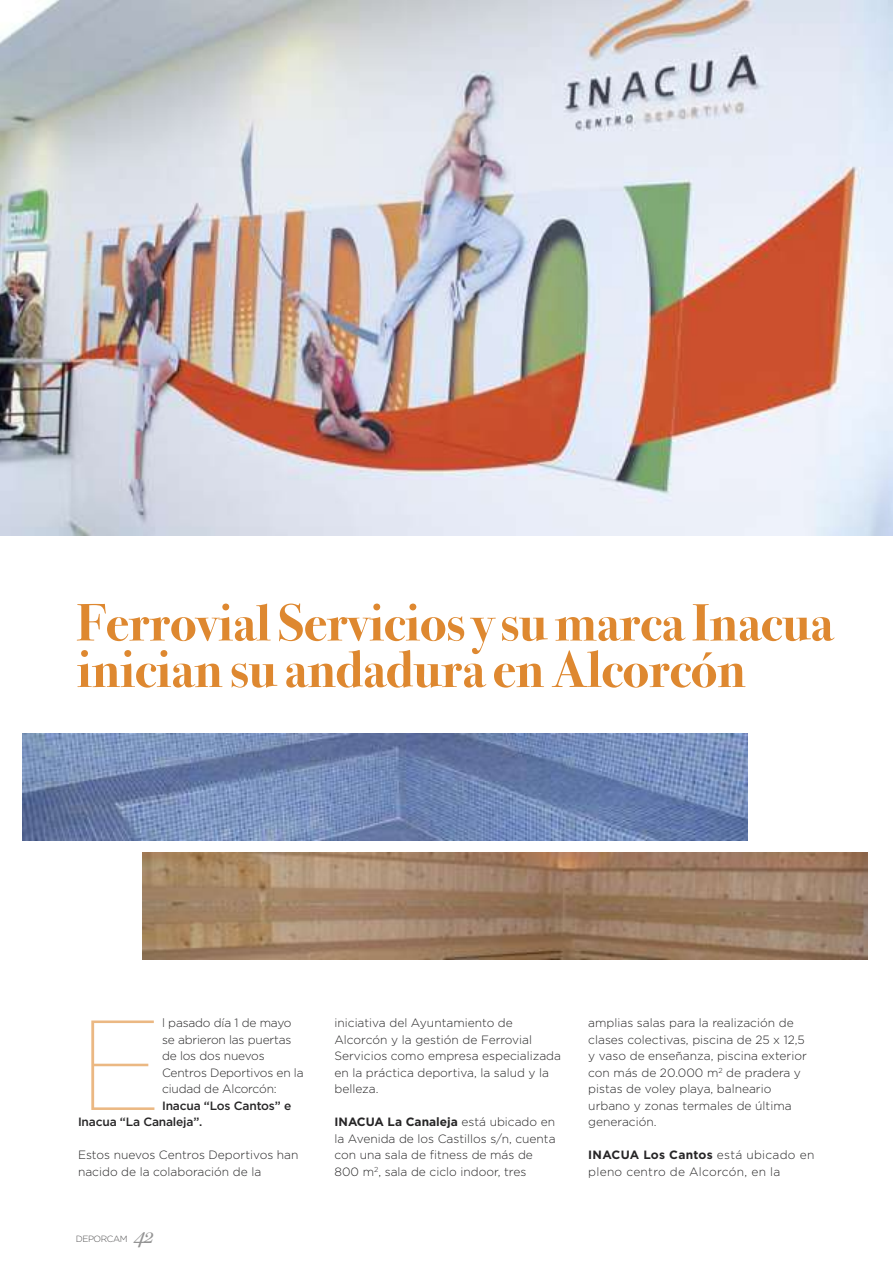
<style>
.page{position:relative;width:893px;height:1263px;background:#fff}
.page>*{position:absolute;margin:0;border:0;box-sizing:border-box;transform-origin:0 0}
.t1{font:100 127.8px "Gotham";color:#ebb883}
.t2{font:52.5px/46.5px "Bodoni Svty Two OSITCTT Bold";letter-spacing:-.005em;color:#de8830}
.t3{font:24.6px "Bodoni Svty Two OSITCTT Book It";color:#939393}
.t4{font:300 12px/16.5px "Gotham";color:#272627}
.t5{font:300 12px/16.5px "Gotham";letter-spacing:.02em;color:#272627}
.t6{font:500 12px/16.5px "Gotham";letter-spacing:-.015em;color:#272627}
.t7{font:300 9px "Gotham";letter-spacing:-.05em;color:#525152}
.s1{font-weight:700}
</style>
<div class="page">
<img style="left:0;top:0;width:893px;height:535px">
<img style="left:143px;top:853px;width:724px;height:106px">
<img style="left:22px;top:734px;width:725px;height:106px">
<h2 class="t2" style="left:77px;top:599px;width:758px">Ferrovial Servicios y su marca Inacua inician su andadura en Alcorcón</h2>
<h1 class="t1" style="left:78px;top:1017px;width:86px">E</h1>
<p class="t4" style="left:162px;top:1016px;width:143px">l pasado día 1 de mayo se abrieron las puertas de los dos nuevos<br>Centros Deportivos en la ciudad de Alcorcón:</p>
<p class="t6" style="left:78px;top:1098px;width:215px;text-indent:84px">Inacua “Los Cantos” e<br>Inacua “La Canaleja”.</p>
<p class="t4" style="left:78px;top:1148px;width:222px">Estos nuevos Centros Deportivos han nacido de la colaboración de la</p>
<p class="t7" style="left:76px;top:1235px;width:53px">DEPORCAM</p>
<h3 class="t3" style="left:135px;top:1225px;width:21px">42</h3>
<p class="t4" style="left:334px;top:1016px;width:228px">iniciativa del Ayuntamiento de<br>Alcorcón y la gestión de Ferrovial<br>Servicios como empresa especializada en la práctica deportiva, la salud y la belleza.</p>
<p class="t4" style="left:334px;top:1115px;width:223px"><span class="s1">INACUA La Canaleja</span> está ubicado en la Avenida de los Castillos s/n, cuenta con una sala de fitness de más de 800 m<sup>2</sup>, sala de ciclo indoor, tres</p>
<p class="t4" style="left:588px;top:1016px;width:220px">amplias salas para la realización de clases colectivas, piscina de 25 x 12,5 y vaso de enseñanza, piscina exterior con más de 20.000 m<sup>2</sup> de pradera y pistas de voley playa, balneario urbano y zonas termales de última generación.</p>
<p class="t5" style="left:588px;top:1148px;width:228px"><span class="s1">INACUA Los Cantos</span> está ubicado en pleno centro de Alcorcón, en la</p>
</div>
